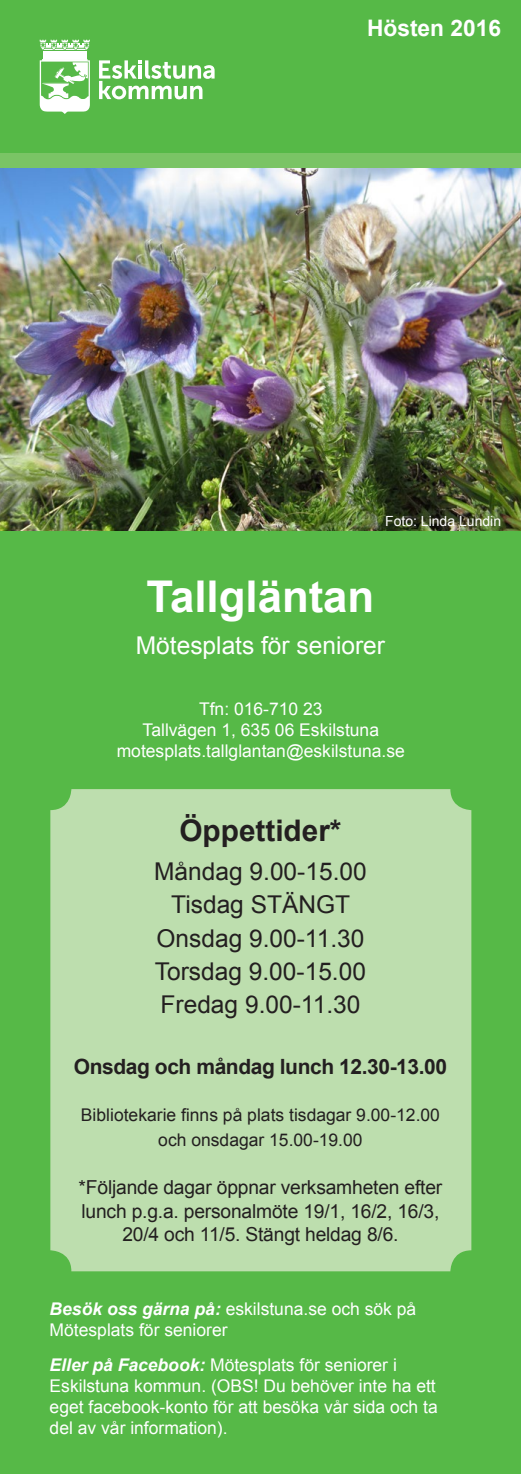
<style>
.page{position:relative;width:521px;height:1474px;background:#fff}
.page>*{position:absolute;margin:0;border:0;box-sizing:border-box;transform-origin:0 0}
.t1{font:700 43.75px "Arial";color:#fff}
.t2{font:700 29.75px "Arial";color:#231f20}
.t3{font:24.5px/33.2px "Arial";color:#231f20;text-align:center}
.t4{font:24.5px "Arial";color:#fff}
.t5{font:700 22.75px "Arial";color:#fff}
.t6{font:700 21px "Arial";letter-spacing:-.02em;color:#231f20}
.t7{font:19.25px/23.1px "Arial";letter-spacing:-.01em;color:#231f20;text-align:center}
.t8{font:17.5px/21px "Arial";color:#fff}
.t9{font:17.5px/25.2px "Arial";color:#231f20;text-align:center}
.t10{font:14px "Arial";color:#fff}
.s1{font-weight:700;font-style:italic}
</style>
<div class="page">
<img style="left:0;top:167px;width:521px;height:364px">
<div style="left:0;top:531px;width:521px;height:942px;background:#56b947"></div>
<div style="left:0;top:0;width:521px;height:167px;background:#7ac465"></div>
<div style="left:0;top:0;width:521px;height:152px;background:#56b947"></div>
<svg style="left:99px;top:60px;width:116px;height:39px"></svg>
<svg style="left:40px;top:40px;width:50px;height:10px"></svg>
<div style="left:43px;top:51px;width:44px;height:7px;background:#fff"></div>
<svg style="left:40px;top:59px;width:50px;height:55px"></svg>
<div style="left:50px;top:789px;width:421px;height:482px;background:#bddeae;border-radius:21px"></div>
<h3 class="t5" style="left:367px;top:13px;width:136px">Hösten 2016</h3>
<p class="t10" style="left:385px;top:511px;width:117px">Foto: Linda Lundin</p>
<h1 class="t1" style="left:147px;top:567px;width:229px">Tallgläntan</h1>
<h3 class="t4" style="left:136px;top:629px;width:251px">Mötesplats för seniorer</h3>
<p class="t8" style="left:117px;top:698px;width:290px;text-align:center">Tfn: 016-710 23<br>Tallvägen 1, 635 06 Eskilstuna motesplats.tallglantan@eskilstuna.se</p>
<h2 class="t2" style="left:179px;top:811px;width:163px">Öppettider*</h2>
<h3 class="t3" style="left:154px;top:855px;width:214px">Måndag 9.00-15.00<br>Tisdag STÄNGT<br>Onsdag 9.00-11.30<br>Torsdag 9.00-15.00<br>Fredag 9.00-11.30</h3>
<p class="t6" style="left:74px;top:1052px;width:375px">Onsdag och måndag lunch 12.30-13.00</p>
<p class="t9" style="left:81px;top:1102px;width:360px">Bibliotekarie finns på plats tisdagar 9.00-12.00 och onsdagar 15.00-19.00</p>
<p class="t7" style="left:79px;top:1176px;width:365px">*Följande dagar öppnar verksamheten efter lunch p.g.a. personalmöte 19/1, 16/2, 16/3,<br>20/4 och 11/5. Stängt heldag 8/6.</p>
<p class="t8" style="left:50px;top:1298px;width:368px"><span class="s1">Besök oss gärna på:</span> eskilstuna.se och sök på<br>Mötesplats för seniorer</p>
<p class="t8" style="left:50px;top:1354px;width:390px"><span class="s1">Eller på Facebook:</span> Mötesplats för seniorer i Eskilstuna kommun. (OBS! Du behöver inte ha ett eget facebook-konto för att besöka vår sida och ta del av vår information).</p>
</div>
